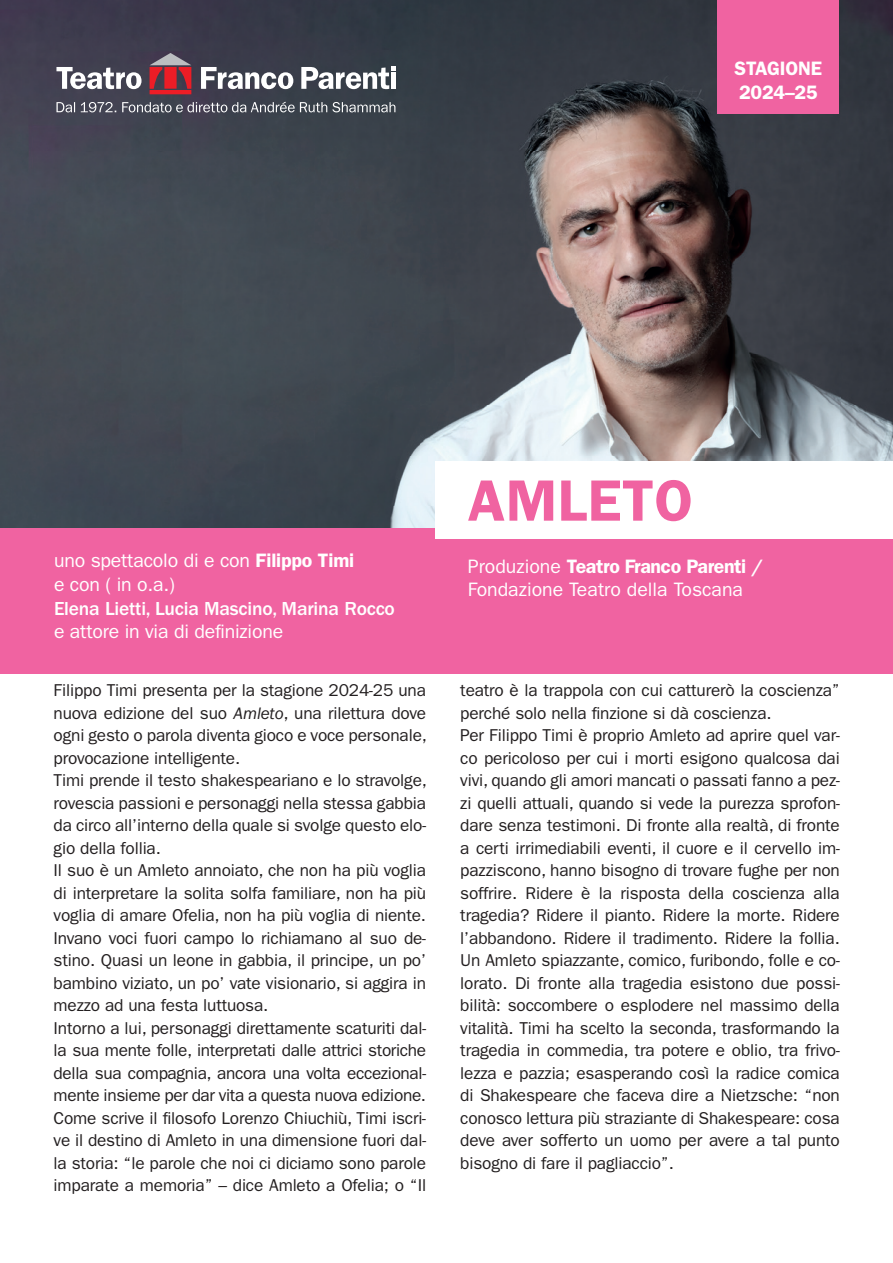
<style>
.page{position:relative;width:893px;height:1263px;background:#fff}
.page>*{position:absolute;margin:0;border:0;box-sizing:border-box;transform-origin:0 0}
.t1{font:600 58.5px "ITC Franklin Gothic Std";letter-spacing:.01em;color:#f063a1}
.t2{font:19.5px/23.4px "ITC Franklin Gothic Std";letter-spacing:-.01em;color:#fff}
.t3{font:500 19.5px "ITC Franklin Gothic Std";letter-spacing:-.01em;color:#fff}
.t4{font:600 19.5px/23.4px "ITC Franklin Gothic Std";letter-spacing:-.01em;color:#fff}
.t5{font:17.25px/22.5px "ITC Franklin Gothic Std";letter-spacing:-.01em;color:#231f20}
.s1{font-weight:600}
.s2{font-style:italic}
</style>
<div class="page">
<img style="left:0;top:0;width:893px;height:529px">
<div style="left:0;top:529px;width:893px;height:145px;background:#f063a1"></div>
<div style="left:435px;top:461px;width:458px;height:77px;background:#fff"></div>
<div style="left:718px;top:0;width:121px;height:113px;background:#f063a1"></div>
<hr style="left:150px;top:90px;width:41px;height:4px;background:#ec1d26">
<svg style="left:56px;top:53px;width:340px;height:36px"></svg>
<svg style="left:56px;top:102px;width:339px;height:10px;background:#70737c"></svg>
<p class="t4" style="left:735px;top:57px;width:89px">STAGIONE<br>2024–25</p>
<p class="t2" style="left:54px;top:549px;width:302px">uno spettacolo di e con <span class="s1">Filippo Timi </span>e con ( in o.a.)</p>
<p class="t3" style="left:54px;top:597px;width:342px">Elena Lietti, Lucia Mascino, Marina Rocco</p>
<p class="t2" style="left:54px;top:620px;width:231px">e attore in via di definizione</p>
<h1 class="t1" style="left:468px;top:466px;width:227px">AMLETO</h1>
<p class="t2" style="left:468px;top:554px;width:297px">Produzione <span class="s1">Teatro Franco Parenti /<br></span>Fondazione Teatro della Toscana</p>
<p class="t5" style="left:54px;top:679px;width:375px">Filippo Timi presenta per la stagione 2024-25 una nuova edizione del suo <span class="s2">Amleto</span>, una rilettura dove ogni gesto o parola diventa gioco e voce personale, provocazione intelligente.<br>Timi prende il testo shakespeariano e lo stravolge, rovescia passioni e personaggi nella stessa gabbia da circo all’interno della quale si svolge questo elo&shy;gio della follia.<br>Il suo è un Amleto annoiato, che non ha più voglia di interpretare la solita solfa familiare, non ha più voglia di amare Ofelia, non ha più voglia di niente.<br>Invano voci fuori campo lo richiamano al suo de&shy;stino. Quasi un leone in gabbia, il principe, un po’ bambino viziato, un po’ vate visionario, si aggira in mezzo ad una festa luttuosa.<br>Intorno a lui, personaggi direttamente scaturiti dal&shy;la sua mente folle, interpretati dalle attrici storiche della sua compagnia, ancora una volta eccezional&shy;mente insieme per dar vita a questa nuova edizione.<br>Come scrive il filosofo Lorenzo Chiuchiù, Timi iscri&shy;ve il destino di Amleto in una dimensione fuori dal&shy;la storia: “le parole che noi ci diciamo sono parole imparate a memoria” – dice Amleto a Ofelia; o “Il</p>
<p class="t5" style="left:460px;top:679px;width:381px">teatro è la trappola con cui catturerò la coscienza” perché solo nella finzione si dà coscienza.<br>Per Filippo Timi è proprio Amleto ad aprire quel var&shy;co pericoloso per cui i morti esigono qualcosa dai vivi, quando gli amori mancati o passati fanno a pez&shy;zi quelli attuali, quando si vede la purezza sprofon&shy;dare senza testimoni. Di fronte alla realtà, di fronte a certi irrimediabili eventi, il cuore e il cervello im&shy;pazziscono, hanno bisogno di trovare fughe per non soffrire. Ridere è la risposta della coscienza alla tragedia? Ridere il pianto. Ridere la morte. Ridere l’abbandono. Ridere il tradimento. Ridere la follia.<br>Un Amleto spiazzante, comico, furibondo, folle e co&shy;lorato. Di fronte alla tragedia esistono due possi&shy;bilità: soccombere o esplodere nel massimo della vitalità. Timi ha scelto la seconda, trasformando la tragedia in commedia, tra potere e oblio, tra frivo&shy;lezza e pazzia; esasperando così la radice comica di Shakespeare che faceva dire a Nietzsche: “non conosco lettura più straziante di Shakespeare: cosa deve aver sofferto un uomo per avere a tal punto bisogno di fare il pagliaccio”.</p>
</div>
